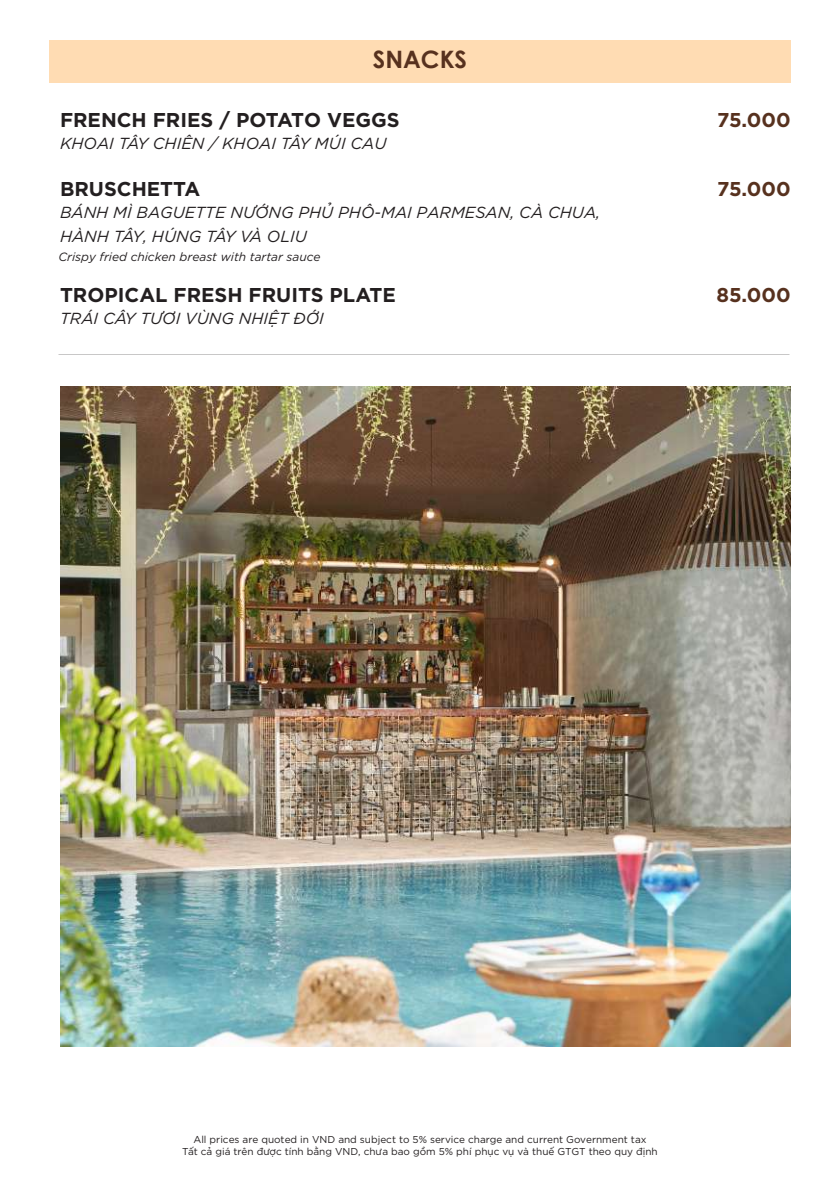
<style>
.page{position:relative;width:840px;height:1191px;background:#fff}
.page>*{position:absolute;margin:0;border:0;box-sizing:border-box;transform-origin:0 0}
.t1{font:700 24px "Century Gothic";color:#57311e}
.t2{font:700 20px "SVN Gotham";color:#231f20}
.t3{font:700 20px "SVN Gotham";color:#57311e}
.t4{font:italic 16px/24px "SVN Gotham";color:#231f20}
.t5{font:italic 12px "SVN Gotham";color:#231f20}
.t6{font:10px/12px "SVN Gotham";color:#231f20;text-align:center}
</style>
<div class="page">
<div style="left:49px;top:40px;width:741px;height:43px;background:#ffdcb3"></div>
<img style="left:61px;top:387px;width:729px;height:659px">
<h1 class="t1" style="left:372px;top:41px;width:96px">SNACKS</h1>
<h2 class="t2" style="left:60px;top:104px;width:341px">FRENCH FRIES / POTATO VEGGS</h2>
<h2 class="t3" style="left:716px;top:104px;width:75px">75.000</h2>
<h3 class="t4" style="left:60px;top:130px;width:328px">KHOAI TÂY CHIÊN / KHOAI TÂY MÚI CAU</h3>
<h2 class="t2" style="left:60px;top:173px;width:142px">BRUSCHETTA</h2>
<h2 class="t3" style="left:716px;top:173px;width:75px">75.000</h2>
<h3 class="t4" style="left:60px;top:199px;width:541px">BÁNH MÌ BAGUETTE NƯỚNG PHỦ PHÔ-MAI PARMESAN, CÀ CHUA,<br>HÀNH TÂY, HÚNG TÂY VÀ OLIU</h3>
<p class="t5" style="left:58px;top:248px;width:263px">Crispy fried chicken breast with tartar sauce</p>
<h2 class="t2" style="left:60px;top:279px;width:337px">TROPICAL FRESH FRUITS PLATE</h2>
<h2 class="t3" style="left:716px;top:279px;width:76px">85.000</h2>
<h3 class="t4" style="left:60px;top:305px;width:265px">TRÁI CÂY TƯƠI VÙNG NHIỆT ĐỚI</h3>
<p class="t6" style="left:182px;top:1132px;width:476px">All prices are quoted in VND and subject to 5% service charge and current Government tax<br>Tất cả giá trên được tính bằng VND, chưa bao gồm 5% phí phục vụ và thuế GTGT theo quy định</p>
</div>
